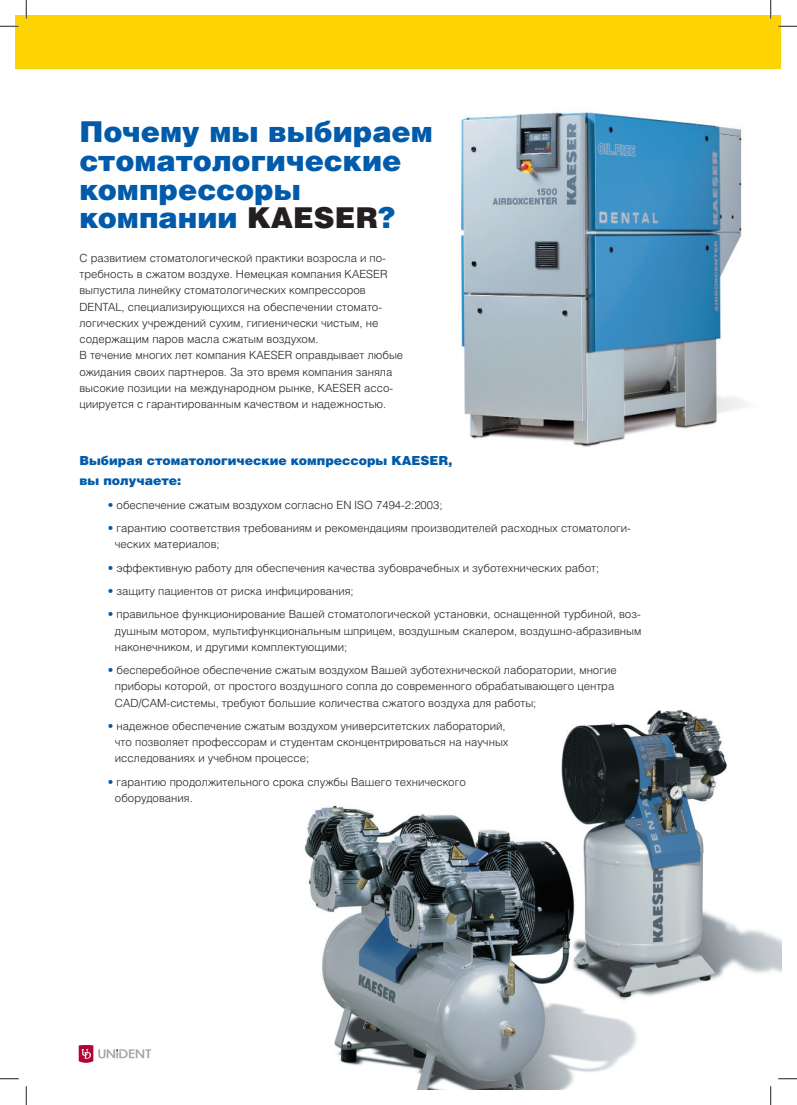
<style>
.page{position:relative;width:797px;height:1105px;background:#fff}
.page>*{position:absolute;margin:0;border:0;box-sizing:border-box;transform-origin:0 0}
.t1{font:900 28.75px/28.8px "Helios Std";color:#015aaa}
.t2{font:900 12.5px/20px "Helios Std";color:#015aaa}
.t3{font:300 11.25px/16.2px "Helios Std";color:#231f20}
.s1{color:#231f20}
.s2{color:#015aaa}
</style>
<div class="page">
<div style="left:16px;top:16px;width:765px;height:53px;background:#fed304"></div>
<svg style="left:79px;top:1045px;width:72px;height:18px"></svg>
<img style="left:304px;top:710px;width:477px;height:379px">
<img style="left:461px;top:112px;width:288px;height:335px">
<svg style="left:0;top:25px;width:19px;height:2px"></svg>
<svg style="left:778px;top:25px;width:19px;height:2px"></svg>
<svg style="left:0;top:1078px;width:19px;height:1px"></svg>
<svg style="left:778px;top:1078px;width:19px;height:1px"></svg>
<svg style="left:25px;top:0;width:2px;height:19px"></svg>
<svg style="left:25px;top:1086px;width:2px;height:19px"></svg>
<svg style="left:770px;top:0;width:1px;height:19px"></svg>
<svg style="left:770px;top:1086px;width:1px;height:19px"></svg>
<h1 class="t1" style="left:79px;top:120px;width:355px">Почему мы выбираем стоматологические компрессоры компании <span class="s1">KAESER</span>?</h1>
<p class="t3" style="left:79px;top:251px;width:325px">C развитием стоматологической практики возросла и по&shy;требность в сжатом воздухе. Немецкая компания KAESER выпустила линейку стоматологических компрессоров DENTAL, специализирующихся на обеспечении стомато&shy;логических учреждений сухим, гигиенически чистым, не содержащим паров масла сжатым воздухом.<br>В течение многих лет компания KAESER оправдывает любые ожидания своих партнеров. За это время компания заняла высокие позиции на международном рынке, KAESER ассо&shy;циируется с гарантированным качеством и надежностью.</p>
<p class="t2" style="left:79px;top:452px;width:374px">Выбирая стоматологические компрессоры KAESER, вы получаете:</p>
<p class="t3" style="left:108px;top:498px;width:336px"><span class="s2">•</span> обеспечение сжатым воздухом согласно EN ISO 7494-2:2003;</p>
<p class="t3" style="left:115px;top:521px;width:517px;text-indent:-7px"><span class="s2">•</span> гарантию соответствия требованиям и рекомендациям производителей расходных стоматологи&shy;ческих материалов;</p>
<p class="t3" style="left:108px;top:561px;width:493px"><span class="s2">•</span> эффективную работу для обеспечения качества зубоврачебных и зуботехнических работ;</p>
<p class="t3" style="left:108px;top:584px;width:247px"><span class="s2">•</span> защиту пациентов от риска инфицирования;</p>
<p class="t3" style="left:115px;top:607px;width:528px;text-align:justify;text-indent:-7px"><span class="s2">•</span> правильное функционирование Вашей стоматологической установки, оснащенной турбиной, воз&shy;душным мотором, мультифункциональным шприцем, воздушным скалером, воздушно-абразивным наконечником, и другими комплектующими;</p>
<p class="t3" style="left:115px;top:663px;width:503px;text-indent:-7px"><span class="s2">•</span> бесперебойное обеспечение сжатым воздухом Вашей зуботехнической лаборатории, многие приборы которой, от простого воздушного сопла до современного обрабатывающего центра<br>CAD/CAM-системы, требуют большие количества сжатого воздуха для работы;</p>
<p class="t3" style="left:115px;top:719px;width:395px;text-indent:-7px"><span class="s2">•</span> надежное обеспечение сжатым воздухом университетских лабораторий, что позволяет профессорам и студентам сконцентрироваться на научных исследованиях и учебном процессе;</p>
<p class="t3" style="left:115px;top:775px;width:352px;text-indent:-7px"><span class="s2">•</span> гарантию продолжительного срока службы Вашего технического оборудования.</p>
</div>
